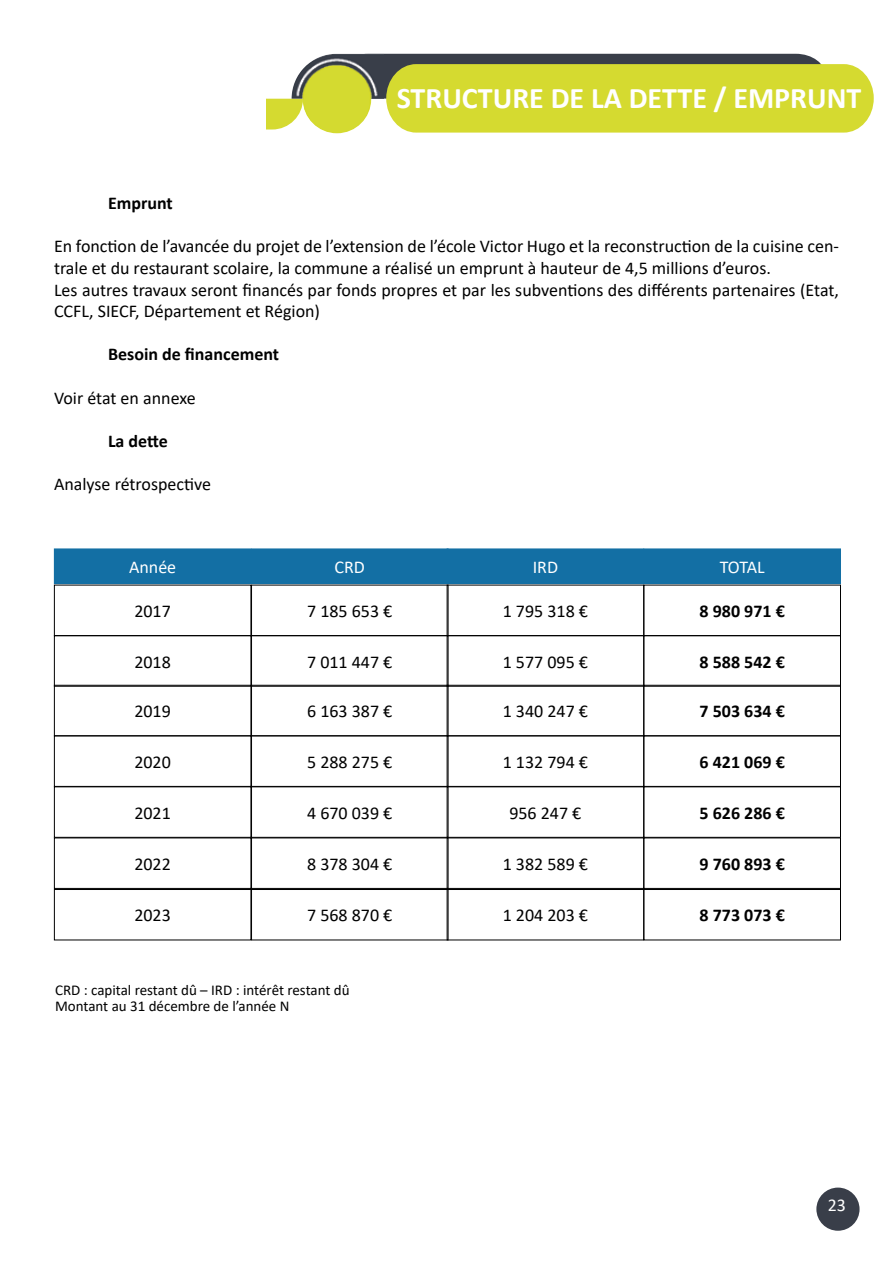
<style>
.page{position:relative;width:893px;height:1263px;background:#fff}
.page>*{position:absolute;margin:0;border:0;box-sizing:border-box;transform-origin:0 0}
.t1{font:700 30px "Calibri";color:#fff}
.t2{font:18px/21.6px "Calibri";color:#000}
.t3{font:700 18px "Calibri";color:#000}
.t4{font:18px "Calibri";color:#fff}
.t5{font:15px/16.5px "Calibri";color:#000}
</style>
<div class="page">
<div style="left:816px;top:1187px;width:43px;height:44px;background:#393e49;border-radius:50%"></div>
<svg style="left:267px;top:54px;width:607px;height:79px;background:#c5ca40"></svg>
<img style="left:292px;top:54px;width:92px;height:79px">
<div style="left:54px;top:549px;width:197px;height:35px;background:#136fa4"></div>
<div style="left:252px;top:549px;width:196px;height:35px;background:#136fa4"></div>
<div style="left:447px;top:549px;width:197px;height:35px;background:#136fa4"></div>
<div style="left:447px;top:786px;width:197px;height:52px;border:1px solid #000"></div>
<div style="left:644px;top:549px;width:196px;height:35px;background:#136fa4"></div>
<div style="left:54px;top:837px;width:197px;height:52px;border:1px solid #000"></div>
<div style="left:251px;top:837px;width:197px;height:52px;border:1px solid #000"></div>
<div style="left:447px;top:837px;width:197px;height:52px;border:1px solid #000"></div>
<div style="left:644px;top:837px;width:197px;height:52px;border:1px solid #000"></div>
<div style="left:54px;top:889px;width:197px;height:51px;border:1px solid #000"></div>
<div style="left:251px;top:889px;width:197px;height:51px;border:1px solid #000"></div>
<div style="left:447px;top:889px;width:197px;height:51px;border:1px solid #000"></div>
<div style="left:644px;top:889px;width:197px;height:51px;border:1px solid #000"></div>
<div style="left:54px;top:635px;width:197px;height:52px;border:1px solid #000"></div>
<div style="left:251px;top:635px;width:197px;height:52px;border:1px solid #000"></div>
<div style="left:447px;top:635px;width:197px;height:52px;border:1px solid #000"></div>
<div style="left:644px;top:635px;width:197px;height:52px;border:1px solid #000"></div>
<div style="left:54px;top:685px;width:197px;height:51px;border:1px solid #000"></div>
<div style="left:251px;top:685px;width:197px;height:51px;border:1px solid #000"></div>
<div style="left:447px;top:685px;width:197px;height:51px;border:1px solid #000"></div>
<div style="left:644px;top:685px;width:197px;height:51px;border:1px solid #000"></div>
<div style="left:54px;top:735px;width:197px;height:52px;border:1px solid #000"></div>
<div style="left:251px;top:735px;width:197px;height:52px;border:1px solid #000"></div>
<div style="left:447px;top:735px;width:197px;height:52px;border:1px solid #000"></div>
<div style="left:644px;top:735px;width:197px;height:52px;border:1px solid #000"></div>
<h1 class="t1" style="left:397px;top:76px;width:466px">STRUCTURE DE LA DETTE / EMPRUNT</h1>
<p class="t3" style="left:108px;top:190px;width:66px">Emprunt</p>
<p class="t2" style="left:54px;top:235px;width:786px">En fonction de l’avancée du projet de l’extension de l’école Victor Hugo et la reconstruction de la cuisine cen&shy;trale et du restaurant scolaire, la commune a réalisé un emprunt à hauteur de 4,5 millions d’euros.<br>Les autres travaux seront financés par fonds propres et par les subventions des différents partenaires (Etat, CCFL, SIECF, Département et Région)</p>
<p class="t3" style="left:108px;top:342px;width:173px">Besoin de financement</p>
<p class="t2" style="left:54px;top:386px;width:143px">Voir état en annexe</p>
<p class="t3" style="left:108px;top:428px;width:61px">La dette</p>
<p class="t2" style="left:54px;top:473px;width:159px">Analyse rétrospective</p>
<p class="t4" style="left:129px;top:554px;width:49px">Année</p>
<p class="t4" style="left:335px;top:554px;width:32px">CRD</p>
<p class="t4" style="left:533px;top:554px;width:27px">IRD</p>
<p class="t4" style="left:720px;top:554px;width:47px">TOTAL</p>
<p class="t2" style="left:134px;top:600px;width:38px">2017</p>
<p class="t2" style="left:307px;top:600px;width:87px">7 185 653 €</p>
<p class="t2" style="left:503px;top:600px;width:87px">1 795 318 €</p>
<p class="t3" style="left:700px;top:598px;width:87px">8 980 971 €</p>
<p class="t2" style="left:134px;top:650px;width:38px">2018</p>
<p class="t2" style="left:307px;top:650px;width:87px">7 011 447 €</p>
<p class="t2" style="left:503px;top:650px;width:87px">1 577 095 €</p>
<p class="t3" style="left:700px;top:649px;width:87px">8 588 542 €</p>
<p class="t2" style="left:134px;top:700px;width:38px">2019</p>
<p class="t2" style="left:307px;top:700px;width:87px">6 163 387 €</p>
<p class="t2" style="left:503px;top:700px;width:87px">1 340 247 €</p>
<p class="t3" style="left:700px;top:698px;width:87px">7 503 634 €</p>
<p class="t2" style="left:134px;top:751px;width:38px">2020</p>
<p class="t2" style="left:307px;top:751px;width:87px">5 288 275 €</p>
<p class="t2" style="left:503px;top:751px;width:87px">1 132 794 €</p>
<p class="t3" style="left:700px;top:749px;width:87px">6 421 069 €</p>
<p class="t2" style="left:134px;top:802px;width:38px">2021</p>
<p class="t2" style="left:307px;top:802px;width:87px">4 670 039 €</p>
<p class="t2" style="left:509px;top:802px;width:74px">956 247 €</p>
<p class="t3" style="left:700px;top:800px;width:87px">5 626 286 €</p>
<p class="t2" style="left:134px;top:853px;width:38px">2022</p>
<p class="t2" style="left:307px;top:853px;width:87px">8 378 304 €</p>
<p class="t2" style="left:503px;top:853px;width:87px">1 382 589 €</p>
<p class="t3" style="left:700px;top:851px;width:87px">9 760 893 €</p>
<p class="t2" style="left:134px;top:904px;width:38px">2023</p>
<p class="t2" style="left:307px;top:904px;width:87px">7 568 870 €</p>
<p class="t2" style="left:503px;top:904px;width:87px">1 204 203 €</p>
<p class="t3" style="left:700px;top:903px;width:87px">8 773 073 €</p>
<p class="t5" style="left:55px;top:981px;width:296px">CRD : capital restant dû – IRD : intérêt restant dû<br>Montant au 31 décembre de l’année N</p>
<p class="t4" style="left:828px;top:1192px;width:20px">23</p>
</div>
